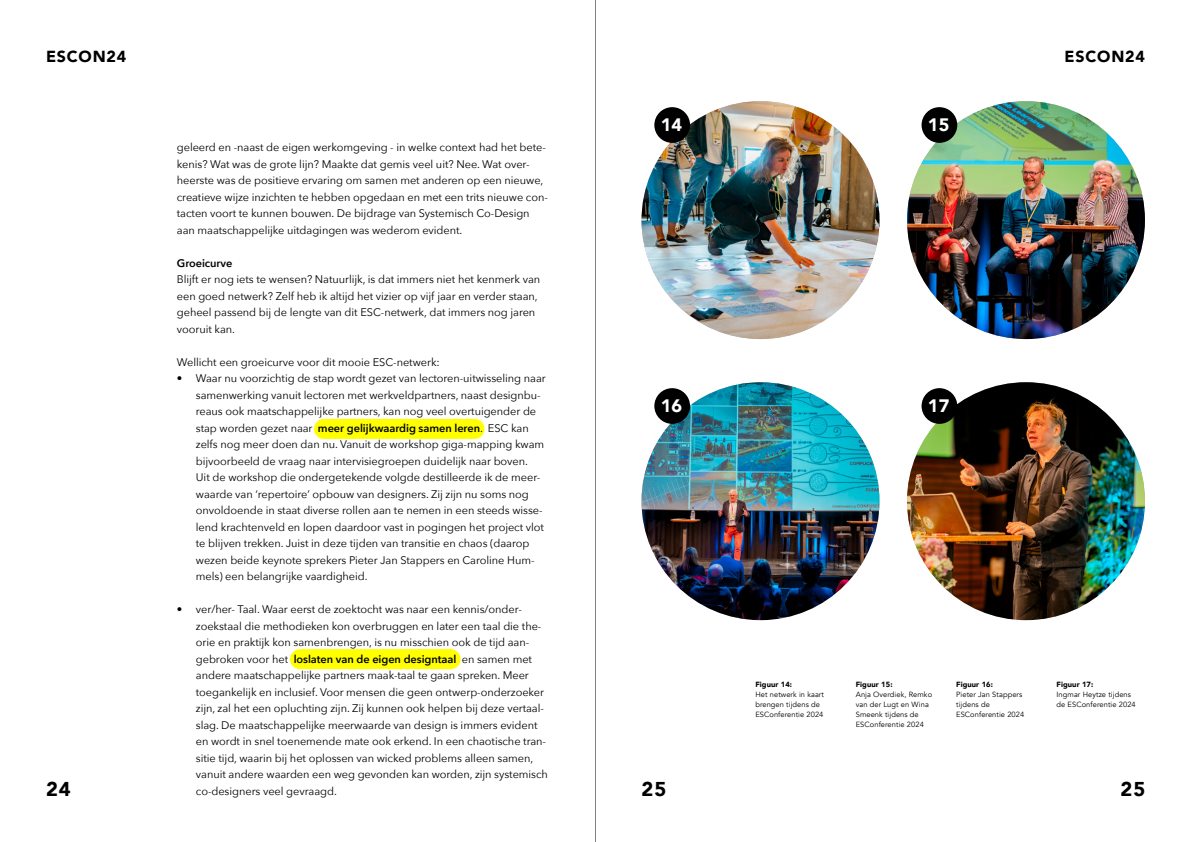
<style>
.page{position:relative;width:1191px;height:842px;background:#fff}
.page>*{position:absolute;margin:0;border:0;box-sizing:border-box;transform-origin:0 0}
.t1{font:900 20px "Avenir";color:#000}
.t2{font:900 18px "Avenir";letter-spacing:.01em;color:#fff}
.t3{font:900 16px "Avenir";letter-spacing:.05em;color:#000}
.t4{font:11px/16.5px "Avenir Next";letter-spacing:-.005em;color:#000}
.t5{font:600 11px "Avenir Next";letter-spacing:-.005em;color:#000}
.t6{font:7.5px/10px "Avenir";letter-spacing:.01em;color:#000}
.t7{font:900 7.5px "Avenir";letter-spacing:.01em;color:#000}
.s1{font-weight:600}
</style>
<div class="page">
<div style="left:290px;top:649px;width:170px;height:20px;background:#ff0;border-radius:10px"></div>
<div style="left:314px;top:419px;width:170px;height:20px;background:#ff0;border-radius:10px"></div>
<hr style="left:595px;top:0;width:1px;height:842px;background:#808080">
<img style="left:641px;top:101px;width:238px;height:238px;border-radius:119px">
<img style="left:641px;top:382px;width:238px;height:238px;border-radius:119px">
<img style="left:907px;top:101px;width:238px;height:238px;border-radius:119px">
<img style="left:907px;top:382px;width:238px;height:238px;border-radius:119px">
<div style="left:654px;top:107px;width:36px;height:36px;background:#000;border-radius:50%"></div>
<div style="left:654px;top:388px;width:36px;height:36px;background:#000;border-radius:50%"></div>
<div style="left:921px;top:107px;width:36px;height:36px;background:#000;border-radius:50%"></div>
<div style="left:921px;top:388px;width:36px;height:36px;background:#000;border-radius:50%"></div>
<h3 class="t3" style="left:46px;top:50px;width:82px">ESCON24</h3>
<h1 class="t1" style="left:46px;top:780px;width:26px">24</h1>
<p class="t4" style="left:177px;top:140px;width:372px">geleerd en -naast de eigen werkomgeving - in welke context had het bete&shy;kenis? Wat was de grote lijn? Maakte dat gemis veel uit? Nee. Wat over&shy;heerste was de positieve ervaring om samen met anderen op een nieuwe, creatieve wijze inzichten te hebben opgedaan en met een trits nieuwe con&shy;tacten voort te kunnen bouwen. De bijdrage van Systemisch Co-Design aan maatschappelijke uitdagingen was wederom evident.</p>
<p class="t5" style="left:177px;top:258px;width:57px">Groeicurve</p>
<p class="t4" style="left:177px;top:271px;width:365px">Blijft er nog iets te wensen? Natuurlijk, is dat immers niet het kenmerk van een goed netwerk? Zelf heb ik altijd het vizier op vijf jaar en verder staan, geheel passend bij de lengte van dit ESC-netwerk, dat immers nog jaren vooruit kan.</p>
<p class="t4" style="left:177px;top:355px;width:264px">Wellicht een groeicurve voor dit mooie ESC-netwerk:</p>
<p class="t4" style="left:196px;top:371px;width:351px;text-indent:-19px">• Waar nu voorzichtig de stap wordt gezet van lectoren-uitwisseling naar samenwerking vanuit lectoren met werkveldpartners, naast designbu&shy;reaus ook maatschappelijke partners, kan nog veel overtuigender de stap worden gezet naar <span class="s1">meer gelijkwaardig samen leren</span>. ESC kan zelfs nog meer doen dan nu. Vanuit de workshop giga-mapping kwam bijvoorbeeld de vraag naar intervisiegroepen duidelijk naar boven.<br>Uit de workshop die ondergetekende volgde destilleerde ik de meer&shy;waarde van ‘repertoire’ opbouw van designers. Zij zijn nu soms nog onvoldoende in staat diverse rollen aan te nemen in een steeds wisse&shy;lend krachtenveld en lopen daardoor vast in pogingen het project vlot te blijven trekken. Juist in deze tijden van transitie en chaos (daarop wezen beide keynote sprekers Pieter Jan Stappers en Caroline Hum&shy;mels) een belangrijke vaardigheid.</p>
<p class="t4" style="left:196px;top:602px;width:353px;text-indent:-19px">• ver/her- Taal. Waar eerst de zoektocht was naar een kennis/onder&shy;zoekstaal die methodieken kon overbruggen en later een taal die the&shy;orie en praktijk kon samenbrengen, is nu misschien ook de tijd aan&shy;gebroken voor het <span class="s1">loslaten van de eigen designtaal</span> en samen met andere maatschappelijke partners maak-taal te gaan spreken. Meer toegankelijk en inclusief. Voor mensen die geen ontwerp-onderzoeker zijn, zal het een opluchting zijn. Zij kunnen ook helpen bij deze vertaal&shy;slag. De maatschappelijke meerwaarde van design is immers evident en wordt in snel toenemende mate ook erkend. In een chaotische tran&shy;sitie tijd, waarin bij het oplossen van wicked problems alleen samen, vanuit andere waarden een weg gevonden kan worden, zijn systemisch co-designers veel gevraagd.</p>
<h2 class="t2" style="left:661px;top:117px;width:23px">14</h2>
<h2 class="t2" style="left:661px;top:398px;width:23px">16</h2>
<h2 class="t2" style="left:928px;top:117px;width:23px">15</h2>
<h2 class="t2" style="left:928px;top:398px;width:23px">17</h2>
<h3 class="t3" style="left:1064px;top:50px;width:82px">ESCON24</h3>
<h1 class="t1" style="left:641px;top:780px;width:26px">25</h1>
<p class="t7" style="left:755px;top:681px;width:38px">Figuur 14:</p>
<p class="t6" style="left:755px;top:690px;width:70px">Het netwerk in kaart brengen tijdens de<br>ESConferentie 2024</p>
<p class="t7" style="left:855px;top:681px;width:38px">Figuur 15:</p>
<p class="t6" style="left:855px;top:690px;width:78px">Anja Overdiek, Remko van der Lugt en Wina<br>Smeenk tijdens de<br>ESConferentie 2024</p>
<p class="t7" style="left:956px;top:681px;width:38px">Figuur 16:</p>
<p class="t6" style="left:956px;top:690px;width:70px">Pieter Jan Stappers tijdens de<br>ESConferentie 2024</p>
<p class="t7" style="left:1056px;top:681px;width:38px">Figuur 17:</p>
<p class="t6" style="left:1056px;top:690px;width:81px">Ingmar Heytze tijdens de ESConferentie 2024</p>
<h1 class="t1" style="left:1120px;top:780px;width:26px">25</h1>
</div>
